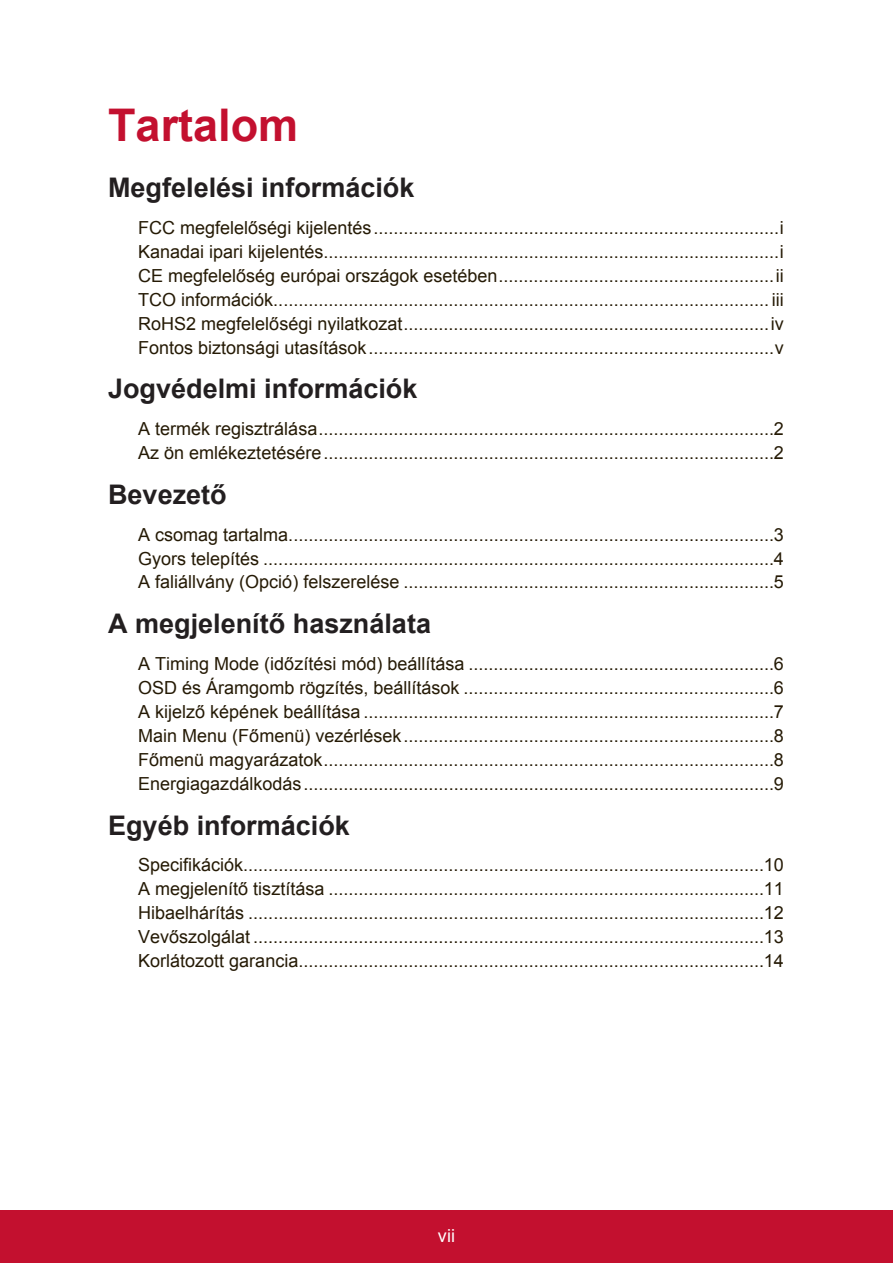
<style>
.page{position:relative;width:893px;height:1263px;background:#fff}
.page>*{position:absolute;margin:0;border:0;box-sizing:border-box;transform-origin:0 0}
.t1{font:700 45px "Arial";color:#c3102f}
.t2{font:700 27px "Arial";color:#231f20}
.t3{font:18px/24px "Arial";color:#251a05;text-align:justify}
.t4{font:18px "Arial";color:#fff}
</style>
<div class="page">
<div style="left:0;top:1210px;width:892px;height:53px;background:#c3102f"></div>
<h1 class="t1" style="left:108px;top:95px;width:192px">Tartalom</h1>
<h2 class="t2" style="left:108px;top:170px;width:308px">Megfelelési információk</h2>
<p class="t3" style="left:138px;top:216px;width:647px">FCC megfelelőségi kijelentés.................................................................................i Kanadai ipari kijelentés...........................................................................................i CE megfelelőség európai országok esetében.......................................................ii TCO információk................................................................................................... iii RoHS2 megfelelőségi nyilatkozat.........................................................................iv Fontos biztonsági utasítások.................................................................................v</p>
<h2 class="t2" style="left:108px;top:371px;width:311px">Jogvédelmi információk</h2>
<p class="t3" style="left:138px;top:417px;width:647px">A termék regisztrálása...........................................................................................2<br>Az ön emlékeztetésére..........................................................................................2</p>
<h2 class="t2" style="left:108px;top:476px;width:120px">Bevezető</h2>
<p class="t3" style="left:138px;top:522px;width:647px">A csomag tartalma.................................................................................................3<br>Gyors telepítés ......................................................................................................4<br>A faliállvány (Opció) felszerelése ..........................................................................5</p>
<h2 class="t2" style="left:108px;top:606px;width:324px">A megjelenítő használata</h2>
<p class="t3" style="left:138px;top:652px;width:647px">A Timing Mode (időzítési mód) beállítása .............................................................6<br>OSD és Áramgomb rögzítés, beállítások ..............................................................6<br>A kijelző képének beállítása ..................................................................................7<br>Main Menu (Főmenü) vezérlések..........................................................................8<br>Főmenü magyarázatok..........................................................................................8<br>Energiagazdálkodás..............................................................................................9</p>
<h2 class="t2" style="left:108px;top:807px;width:243px">Egyéb információk</h2>
<p class="t3" style="left:138px;top:853px;width:646px">Specifikációk........................................................................................................10<br>A megjelenítő tisztítása .......................................................................................11<br>Hibaelhárítás .......................................................................................................12<br>Vevőszolgálat ......................................................................................................13<br>Korlátozott garancia.............................................................................................14</p>
<p class="t4" style="left:438px;top:1223px;width:18px">vii</p>
</div>
